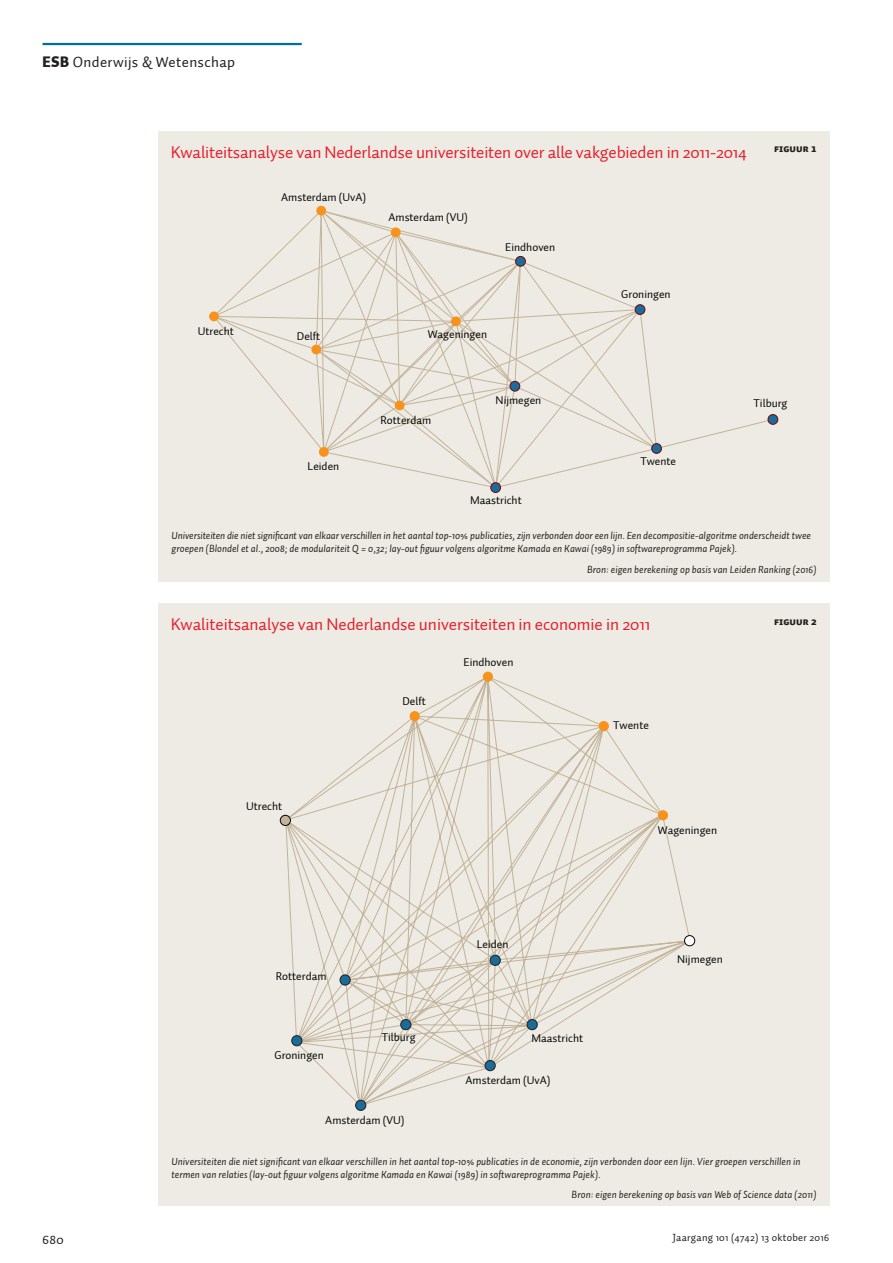
<style>
.page{position:relative;width:893px;height:1263px;background:#fff}
.page>*{position:absolute;margin:0;border:0;box-sizing:border-box;transform-origin:0 0}
.KDK1_FiguurKop{font:17.25px "Auto 1";letter-spacing:-.01em;color:#e62130}
.t1{font:15px "Auto 1";letter-spacing:.025em;color:#231f20}
.t2{font:13.5px "Auto 1";color:#231f20}
.t3{font:11.55px "Auto 1";color:#050504}
.KDPT_Bijschrift{font:italic 10.5px/13.5px "Auto 1";color:#231f20}
.KDPT_KaderBron{font:italic 10.5px "Auto 1";color:#231f20}
.t4{font:10.5px "Auto 1";letter-spacing:.025em;color:#231f20}
.KDK2_Figuurnummer{font:10.5px "Auto 1 Black Sm Cp";color:#231f20}
.s1{font-weight:900}
</style>
<div class="page">
<hr style="left:43px;top:43px;width:259px;height:2px;background:#006e9f">
<div style="left:158px;top:604px;width:671px;height:602px;background:#edebe3"></div>
<svg style="left:285px;top:676px;width:406px;height:430px"></svg>
<div style="left:280px;top:815px;width:10px;height:10px;background:#c3b49b;border-radius:50%"></div>
<div style="left:280px;top:815px;width:11px;height:11px;border:1px solid #050504;border-radius:50%"></div>
<div style="left:684px;top:935px;width:11px;height:11px;background:#fff;border-radius:50%"></div>
<div style="left:684px;top:935px;width:11px;height:11px;border:1px solid #050504;border-radius:50%"></div>
<div style="left:410px;top:711px;width:10px;height:10px;background:#f7931d;border-radius:50%"></div>
<div style="left:483px;top:672px;width:10px;height:10px;background:#f7931d;border-radius:50%"></div>
<div style="left:599px;top:721px;width:10px;height:10px;background:#f7931d;border-radius:50%"></div>
<div style="left:658px;top:810px;width:10px;height:10px;background:#f7931d;border-radius:50%"></div>
<div style="left:527px;top:1019px;width:10px;height:11px;background:#1a6c9b;border-radius:50%"></div>
<div style="left:527px;top:1019px;width:10px;height:11px;border:1px solid #231f20;border-radius:50%"></div>
<div style="left:485px;top:1060px;width:10px;height:11px;background:#1a6c9b;border-radius:50%"></div>
<div style="left:485px;top:1060px;width:10px;height:11px;border:1px solid #231f20;border-radius:50%"></div>
<div style="left:401px;top:1019px;width:10px;height:11px;background:#1a6c9b;border-radius:50%"></div>
<div style="left:401px;top:1019px;width:10px;height:11px;border:1px solid #231f20;border-radius:50%"></div>
<div style="left:356px;top:1100px;width:10px;height:10px;background:#1a6c9b;border-radius:50%"></div>
<div style="left:356px;top:1100px;width:10px;height:10px;border:1px solid #231f20;border-radius:50%"></div>
<div style="left:292px;top:1036px;width:10px;height:10px;background:#1a6c9b;border-radius:50%"></div>
<div style="left:292px;top:1035px;width:10px;height:11px;border:1px solid #231f20;border-radius:50%"></div>
<div style="left:340px;top:975px;width:10px;height:10px;background:#1a6c9b;border-radius:50%"></div>
<div style="left:340px;top:975px;width:10px;height:10px;border:1px solid #231f20;border-radius:50%"></div>
<div style="left:490px;top:955px;width:10px;height:10px;background:#1a6c9b;border-radius:50%"></div>
<div style="left:490px;top:955px;width:10px;height:10px;border:1px solid #231f20;border-radius:50%"></div>
<div style="left:158px;top:132px;width:671px;height:450px;background:#edebe3"></div>
<svg style="left:213px;top:210px;width:561px;height:279px"></svg>
<div style="left:209px;top:311px;width:10px;height:10px;background:#f7931d;border-radius:50%"></div>
<div style="left:316px;top:206px;width:10px;height:9px;background:#f7931d;border-radius:50%"></div>
<div style="left:635px;top:305px;width:10px;height:9px;background:#1a6c9b;border-radius:50%"></div>
<div style="left:635px;top:305px;width:10px;height:10px;border:1px solid #760408;border-radius:50%"></div>
<div style="left:391px;top:227px;width:10px;height:10px;background:#f7931d;border-radius:50%"></div>
<div style="left:395px;top:401px;width:9px;height:9px;background:#f7931d;border-radius:50%"></div>
<div style="left:510px;top:381px;width:10px;height:10px;background:#1a6c9b;border-radius:50%"></div>
<div style="left:510px;top:381px;width:10px;height:10px;border:1px solid #760408;border-radius:50%"></div>
<div style="left:319px;top:447px;width:10px;height:10px;background:#f7931d;border-radius:50%"></div>
<div style="left:451px;top:316px;width:10px;height:10px;background:#f7931d;border-radius:50%"></div>
<div style="left:311px;top:345px;width:10px;height:9px;background:#f7931d;border-radius:50%"></div>
<div style="left:491px;top:483px;width:9px;height:9px;background:#1a6c9b;border-radius:50%"></div>
<div style="left:491px;top:483px;width:10px;height:10px;border:1px solid #760408;border-radius:50%"></div>
<div style="left:516px;top:256px;width:9px;height:10px;background:#1a6c9b;border-radius:50%"></div>
<div style="left:515px;top:256px;width:10px;height:10px;border:1px solid #760408;border-radius:50%"></div>
<div style="left:652px;top:444px;width:9px;height:9px;background:#1a6c9b;border-radius:50%"></div>
<div style="left:652px;top:443px;width:10px;height:10px;border:1px solid #760408;border-radius:50%"></div>
<div style="left:768px;top:415px;width:10px;height:9px;background:#1a6c9b;border-radius:50%"></div>
<div style="left:768px;top:414px;width:10px;height:10px;border:1px solid #760408;border-radius:50%"></div>
<h2 class="t1" style="left:43px;top:53px;width:194px"><span class="s1">ESB</span> Onderwijs &amp; Wetenschap</h2>
<p class="KDK1_FiguurKop" style="left:171px;top:141px;width:578px">Kwaliteitsanalyse van Nederlandse universiteiten over alle vakgebieden in 2011-2014</p>
<p class="KDK2_Figuurnummer" style="left:774px;top:143px;width:44px">FIGUUR 1</p>
<p class="t3" style="left:198px;top:324px;width:38px">Utrecht</p>
<p class="t3" style="left:281px;top:190px;width:86px">Amsterdam (UvA)</p>
<p class="t3" style="left:389px;top:210px;width:81px">Amsterdam (VU)</p>
<p class="t3" style="left:505px;top:240px;width:51px">Eindhoven</p>
<p class="t3" style="left:297px;top:329px;width:25px">Delft</p>
<p class="t3" style="left:428px;top:327px;width:61px">Wageningen</p>
<p class="t3" style="left:308px;top:459px;width:33px">Leiden</p>
<p class="t3" style="left:381px;top:413px;width:52px">Rotterdam</p>
<p class="t3" style="left:496px;top:393px;width:47px">Nijmegen</p>
<p class="t3" style="left:470px;top:493px;width:53px">Maastricht</p>
<p class="t3" style="left:621px;top:287px;width:51px">Groningen</p>
<p class="t3" style="left:640px;top:454px;width:37px">Twente</p>
<p class="t3" style="left:754px;top:396px;width:35px">Tilburg</p>
<p class="KDPT_Bijschrift" style="left:172px;top:529px;width:641px">Universiteiten die niet significant van elkaar verschillen in het aantal top-10% publicaties, zijn verbonden door een lijn. Een decompositie-algoritme onderscheidt twee groepen (Blondel et al., 2008; de modulariteit Q = 0,32; lay-out figuur volgens algoritme Kamada en Kawai (1989) in softwareprogramma Pajek).</p>
<p class="KDPT_Bijschrift" style="left:587px;top:563px;width:231px">Bron: eigen berekening op basis van Leiden Ranking (2016)</p>
<p class="KDK1_FiguurKop" style="left:171px;top:613px;width:481px">Kwaliteitsanalyse van Nederlandse universiteiten in economie in 2011</p>
<p class="KDK2_Figuurnummer" style="left:774px;top:615px;width:44px">FIGUUR 2</p>
<p class="t3" style="left:246px;top:799px;width:38px">Utrecht</p>
<p class="t3" style="left:402px;top:694px;width:25px">Delft</p>
<p class="t3" style="left:463px;top:655px;width:51px">Eindhoven</p>
<p class="t3" style="left:613px;top:718px;width:37px">Twente</p>
<p class="t3" style="left:658px;top:823px;width:61px">Wageningen</p>
<p class="t3" style="left:276px;top:969px;width:52px">Rotterdam</p>
<p class="t3" style="left:274px;top:1048px;width:51px">Groningen</p>
<p class="t3" style="left:382px;top:1030px;width:35px">Tilburg</p>
<p class="t3" style="left:325px;top:1113px;width:81px">Amsterdam (VU)</p>
<p class="t3" style="left:477px;top:937px;width:33px">Leiden</p>
<p class="t3" style="left:531px;top:1031px;width:53px">Maastricht</p>
<p class="t3" style="left:466px;top:1072px;width:86px">Amsterdam (UvA)</p>
<p class="t3" style="left:677px;top:952px;width:47px">Nijmegen</p>
<p class="KDPT_Bijschrift" style="left:172px;top:1154px;width:630px">Universiteiten die niet significant van elkaar verschillen in het aantal top-10% publicaties in de economie, zijn verbonden door een lijn. Vier groepen verschillen in termen van relaties (lay-out figuur volgens algoritme Kamada en Kawai (1989) in softwareprogramma Pajek).</p>
<p class="KDPT_KaderBron" style="left:572px;top:1187px;width:246px">Bron: eigen berekening op basis van Web of Science data (2011)</p>
<p class="t2" style="left:43px;top:1231px;width:23px">680</p>
<p class="t4" style="left:672px;top:1231px;width:158px">Jaargang 101 (4742) 13 oktober 2016</p>
</div>
